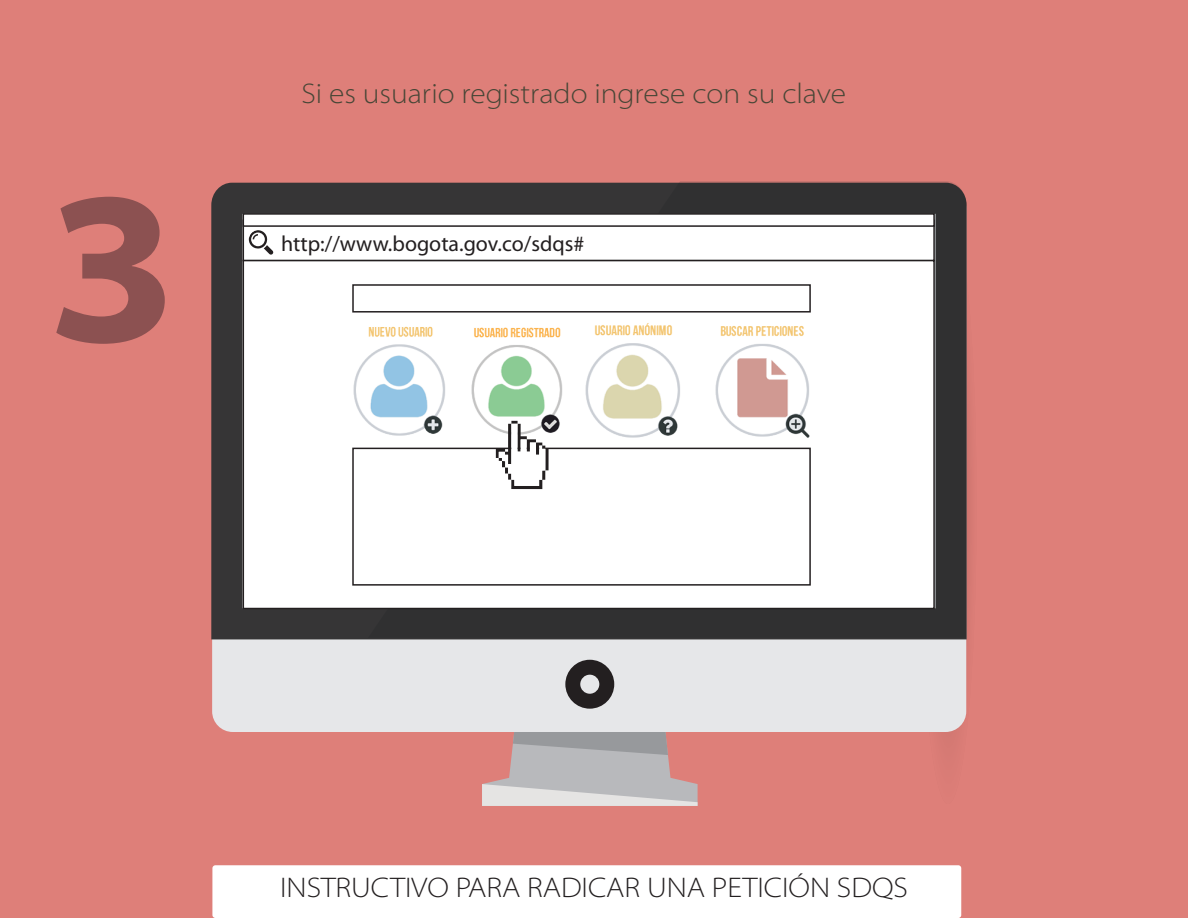
<style>
.page{position:relative;width:1188px;height:918px;background:#de7f79}
.page>*{position:absolute;margin:0;border:0;box-sizing:border-box;transform-origin:0 0}
.t1{font:700 semi-expanded 218.25px "Myriad Pro";color:#8c5151}
.t2{font:300 semi-expanded 28.5px "Myriad Pro";color:#474636}
.t3{font:300 semi-expanded 28.5px "Myriad Pro";color:#231f20}
.t4{font:21.9px "Myriad Pro";color:#231f20}
</style>
<div class="page">
<div style="left:919px;top:207px;width:58px;height:597px;background:#d97c76;border-radius:50%"></div>
<div style="left:212px;top:188px;width:754px;height:544px;background:#e6e7e9;border-radius:21px"></div>
<svg style="left:482px;top:660px;width:216px;height:146px"></svg>
<div style="left:211px;top:183px;width:756px;height:456px;background:#363536"></div>
<div style="left:368px;top:181px;width:598px;height:457px;background:#303031"></div>
<div style="left:243px;top:220px;width:692px;height:41px;background:#fff"></div>
<div style="left:243px;top:260px;width:692px;height:349px;background:#fff;border:2px solid #231f20"></div>
<div style="left:352px;top:448px;width:459px;height:138px;background:#fff;border:2px solid #231f20"></div>
<div style="left:352px;top:284px;width:459px;height:29px;background:#fff;border:2px solid #231f20"></div>
<div style="left:243px;top:213px;width:692px;height:14px;background:#fff;border:2px solid #231f20"></div>
<svg style="left:249px;top:230px;width:24px;height:25px"></svg>
<img style="left:472px;top:327px;width:91px;height:106px">
<img style="left:353px;top:326px;width:92px;height:110px">
<img style="left:586px;top:323px;width:94px;height:115px">
<img style="left:716px;top:326px;width:94px;height:111px">
<svg style="left:496px;top:421px;width:53px;height:68px"></svg>
<div style="left:212px;top:865px;width:749px;height:53px;background:#fff;border-radius:3px"></div>
<h1 class="t1" style="left:47px;top:123px;width:132px">3</h1>
<p class="t2" style="left:301px;top:76px;width:546px">Si es usuario registrado ingrese con su clave</p>
<p class="t4" style="left:281px;top:230px;width:305px">http://www.bogota.gov.co/sdqs#</p>
<p class="t3" style="left:280px;top:870px;width:629px">INSTRUCTIVO PARA RADICAR UNA PETICIÓN SDQS</p>
</div>
